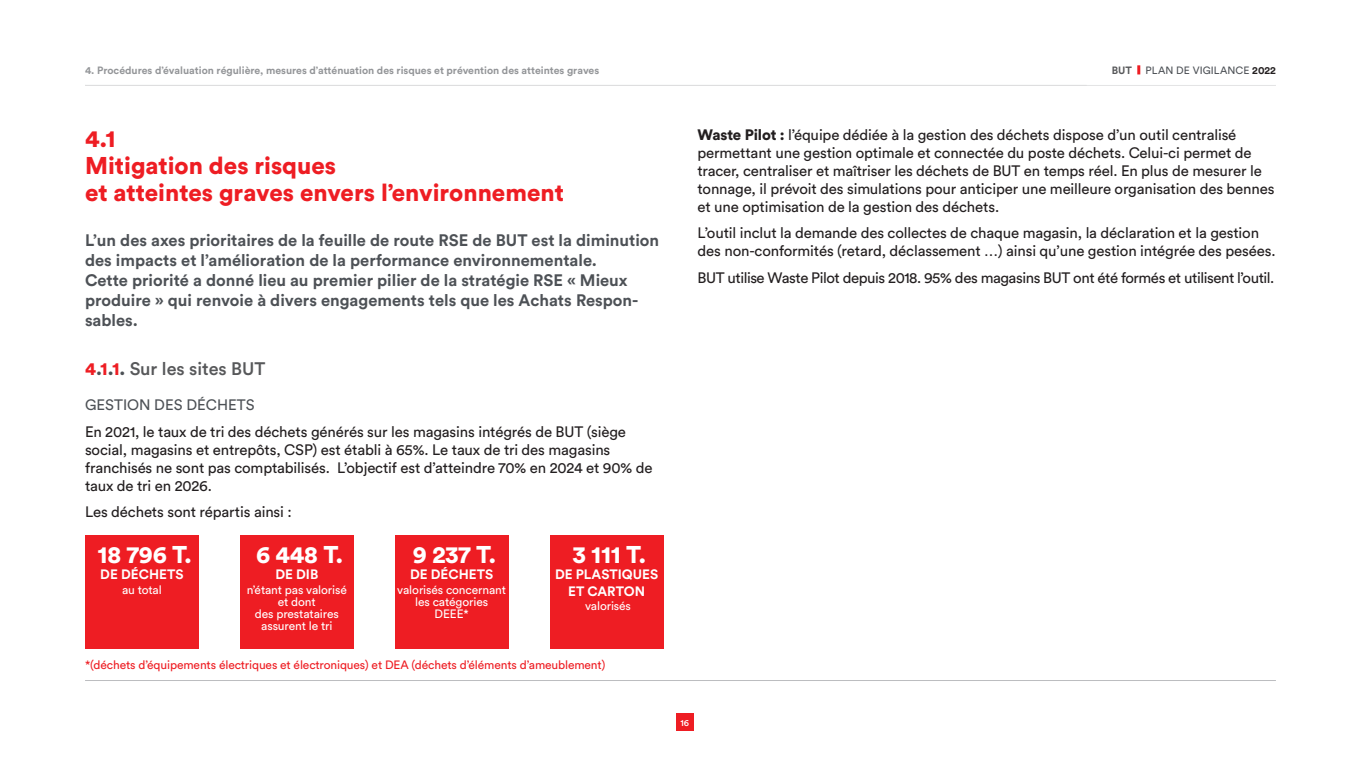
<style>
.page{position:relative;width:1361px;height:766px;background:#fff}
.page>*{position:absolute;margin:0;border:0;box-sizing:border-box;transform-origin:0 0}
.t1{font:900 24px/27px "Circular Std";color:#ee1d23}
.t2{font:900 24px "Circular Std";letter-spacing:-.01em;color:#fff}
.t3{font:500 18px "Circular Std";color:#57585a}
.t4{font:700 16.5px/19.8px "Circular Std";color:#4d5156}
.t5{font:15px/18px "Circular Std";letter-spacing:-.01em;color:#231f20}
.t6{font:15px "Circular Std";letter-spacing:-.03em;color:#231f20}
.t7{font:15px "Circular Std";color:#4d5156}
.t8{font:700 13.5px/16.2px "Circular Std";color:#fff;text-align:center}
.t9{font:12px/12px "Circular Std";letter-spacing:-.01em;color:#fff;text-align:center}
.t10{font:12px "Circular Std";letter-spacing:-.01em;color:#ee1d23}
.t11{font:700 10.5px "Circular Std";color:#939598}
.t12{font:10.5px "Circular Std";letter-spacing:.01em;color:#4d5156}
.t13{font:700 10.5px "Circular Std";color:#57585a}
.t14{font:500 9px "Circular Std";color:#fff}
.s1{font-weight:700;color:#231f20}
.s2{font-weight:900;color:#ee1d23}
.s3{font-weight:900;color:#4d5156}
.s4{font-weight:900}
</style>
<div class="page">
<div style="left:676px;top:713px;width:17px;height:17px;background:#ee1d23"></div>
<hr style="left:85px;top:85px;width:1191px;height:1px;background:#bcbdc0">
<svg style="left:1137px;top:65px;width:3px;height:9px"></svg>
<hr style="left:85px;top:680px;width:1191px;height:1px;background:#bcbdc0">
<div style="left:85px;top:535px;width:114px;height:113px;background:#ee1d23"></div>
<div style="left:240px;top:535px;width:114px;height:113px;background:#ee1d23"></div>
<div style="left:395px;top:535px;width:113px;height:113px;background:#ee1d23"></div>
<div style="left:550px;top:535px;width:113px;height:113px;background:#ee1d23"></div>
<p class="t11" style="left:85px;top:64px;width:516px">4. Procédures d’évaluation régulière, mesures d’atténuation des risques et prévention des atteintes graves</p>
<p class="t13" style="left:1112px;top:64px;width:22px">BUT</p>
<p class="t12" style="left:1145px;top:64px;width:132px">PLAN DE VIGILANCE <span class="s1">2022</span></p>
<h1 class="t1" style="left:85px;top:124px;width:480px">4.1<br>Mitigation des risques<br>et atteintes graves envers l’environnement</h1>
<p class="t4" style="left:85px;top:230px;width:575px">L’un des axes prioritaires de la feuille de route RSE de BUT est la diminution des impacts et l’amélioration de la performance environnementale.<br>Cette priorité a donné lieu au premier pilier de la stratégie RSE « Mieux produire » qui renvoie à divers engagements tels que les Achats Respon&shy;sables.</p>
<p class="t3" style="left:85px;top:357px;width:182px"><span class="s2">4</span><span class="s3">.</span><span class="s2">1</span><span class="s3">.</span><span class="s2">1</span><span class="s3">.</span> Sur les sites BUT</p>
<p class="t7" style="left:85px;top:396px;width:171px">GESTION DES DÉCHETS</p>
<p class="t5" style="left:85px;top:422px;width:569px">En 2021, le taux de tri des déchets générés sur les magasins intégrés de BUT (siège social, magasins et entrepôts, CSP) est établi à 65%. Le taux de tri des magasins franchisés ne sont pas comptabilisés. L’objectif est d’atteindre 70% en 2024 et 90% de taux de tri en 2026.</p>
<p class="t5" style="left:85px;top:503px;width:208px">Les déchets sont répartis ainsi :</p>
<h1 class="t2" style="left:97px;top:538px;width:96px">18 796 T.</h1>
<p class="t8" style="left:100px;top:566px;width:85px">DE DÉCHETS</p>
<p class="t9" style="left:122px;top:583px;width:41px">au total</p>
<h1 class="t2" style="left:256px;top:538px;width:89px">6 448 T.</h1>
<p class="t8" style="left:275px;top:566px;width:44px">DE DIB</p>
<p class="t9" style="left:247px;top:583px;width:102px">n’étant pas valorisé et dont<br>des prestataires assurent le tri</p>
<h1 class="t2" style="left:413px;top:538px;width:85px">9 237 T.</h1>
<p class="t8" style="left:410px;top:566px;width:85px">DE DÉCHETS</p>
<p class="t9" style="left:397px;top:583px;width:110px">valorisés concernant les catégories<br>DEEE*</p>
<h1 class="t2" style="left:573px;top:538px;width:75px">3 111 T.</h1>
<p class="t8" style="left:555px;top:566px;width:105px">DE PLASTIQUES<br>ET CARTON</p>
<p class="t9" style="left:585px;top:599px;width:47px">valorisés</p>
<p class="t10" style="left:85px;top:657px;width:522px">*(déchets d’équipements électriques et électroniques) et DEA (déchets d’éléments d’ameublement)</p>
<p class="t5" style="left:697px;top:125px;width:578px"><span class="s4">Waste Pilot :</span> l’équipe dédiée à la gestion des déchets dispose d’un outil centralisé permettant une gestion optimale et connectée du poste déchets. Celui-ci permet de tracer, centraliser et maîtriser les déchets de BUT en temps réel. En plus de mesurer le tonnage, il prévoit des simulations pour anticiper une meilleure organisation des bennes et une optimisation de la gestion des déchets.</p>
<p class="t5" style="left:697px;top:224px;width:579px">L’outil inclut la demande des collectes de chaque magasin, la déclaration et la gestion des non-conformités (retard, déclassement …) ainsi qu’une gestion intégrée des pesées.</p>
<p class="t6" style="left:697px;top:268px;width:578px">BUT utilise Waste Pilot depuis 2018. 95% des magasins BUT ont été formés et utilisent l’outil.</p>
<p class="t14" style="left:680px;top:717px;width:10px">16</p>
</div>
